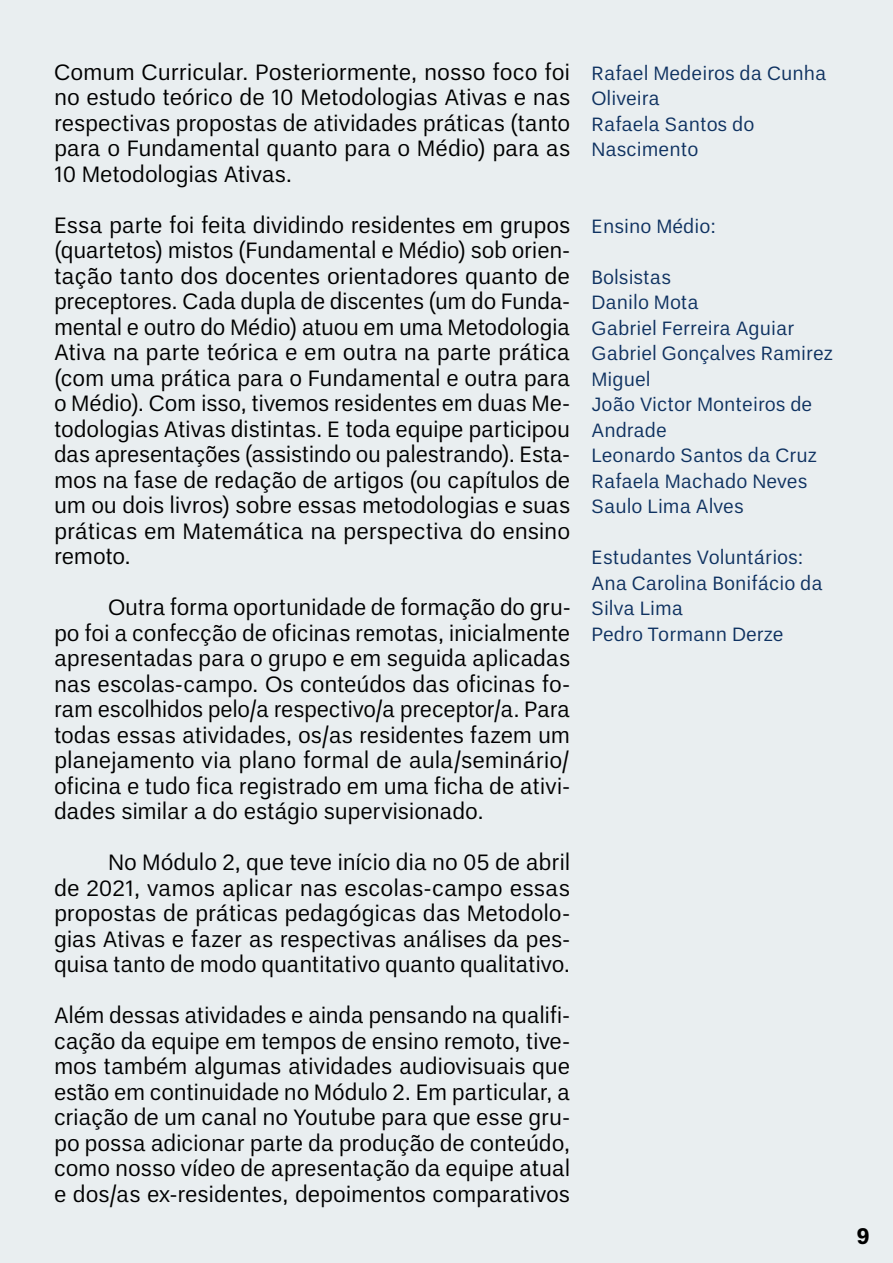
<style>
.page{position:relative;width:893px;height:1263px;background:#fff}
.page>*{position:absolute;margin:0;border:0;box-sizing:border-box;transform-origin:0 0}
.t1{font:22.5px/25.5px "Un B Pro";letter-spacing:-.01em;color:#000;text-align:justify}
.t2{font:700 22.5px "Un B Pro";color:#000}
.t3{font:19.5px/25.5px "Un B Pro";color:#0f3261}
</style>
<div class="page">
<div style="left:0;top:1px;width:893px;height:1262px;background:#e9eef0"></div>
<p class="t1" style="left:54px;top:59px;width:518px">Comum Curricular. Posteriormente, nosso foco foi no estudo teórico de 10 Metodologias Ativas e nas respectivas propostas de atividades práticas (tanto para o Fundamental quanto para o Médio) para as 10 Metodologias Ativas.</p>
<p class="t1" style="left:54px;top:212px;width:518px">Essa parte foi feita dividindo residentes em grupos (quartetos) mistos (Fundamental e Médio) sob orien&shy;tação tanto dos docentes orientadores quanto de preceptores. Cada dupla de discentes (um do Funda&shy;mental e outro do Médio) atuou em uma Metodologia Ativa na parte teórica e em outra na parte prática (com uma prática para o Fundamental e outra para o Médio). Com isso, tivemos residentes em duas Me&shy;todologias Ativas distintas. E toda equipe participou das apresentações (assistindo ou palestrando). Esta&shy;mos na fase de redação de artigos (ou capítulos de um ou dois livros) sobre essas metodologias e suas práticas em Matemática na perspectiva do ensino remoto.</p>
<p class="t1" style="left:54px;top:594px;width:518px;text-indent:54px">Outra forma oportunidade de formação do gru&shy;po foi a confecção de oficinas remotas, inicialmente apresentadas para o grupo e em seguida aplicadas nas escolas-campo. Os conteúdos das oficinas fo&shy;ram escolhidos pelo/a respectivo/a preceptor/a. Para todas essas atividades, os/as residentes fazem um planejamento via plano formal de aula/seminário/ oficina e tudo fica registrado em uma ficha de ativi&shy;dades similar a do estágio supervisionado.</p>
<p class="t1" style="left:54px;top:849px;width:518px;text-indent:54px">No Módulo 2, que teve início dia no 05 de abril de 2021, vamos aplicar nas escolas-campo essas propostas de práticas pedagógicas das Metodolo&shy;gias Ativas e fazer as respectivas análises da pes&shy;quisa tanto de modo quantitativo quanto qualitativo.</p>
<p class="t1" style="left:54px;top:1002px;width:518px">Além dessas atividades e ainda pensando na qualifi&shy;cação da equipe em tempos de ensino remoto, tive&shy;mos também algumas atividades audiovisuais que estão em continuidade no Módulo 2. Em particular, a criação de um canal no Youtube para que esse gru&shy;po possa adicionar parte da produção de conteúdo, como nosso vídeo de apresentação da equipe atual e dos/as ex-residentes, depoimentos comparativos</p>
<p class="t3" style="left:591px;top:60px;width:236px">Rafael Medeiros da Cunha<br>Oliveira<br>Rafaela Santos do<br>Nascimento</p>
<p class="t3" style="left:591px;top:213px;width:126px">Ensino Médio:</p>
<p class="t3" style="left:591px;top:264px;width:243px">Bolsistas<br>Danilo Mota<br>Gabriel Ferreira Aguiar<br>Gabriel Gonçalves Ramirez<br>Miguel<br>João Victor Monteiros de<br>Andrade<br>Leonardo Santos da Cruz<br>Rafaela Machado Neves<br>Saulo Lima Alves</p>
<p class="t3" style="left:591px;top:545px;width:233px">Estudantes Voluntários:<br>Ana Carolina Bonifácio da<br>Silva Lima<br>Pedro Tormann Derze</p>
<p class="t2" style="left:856px;top:1223px;width:15px">9</p>
</div>
